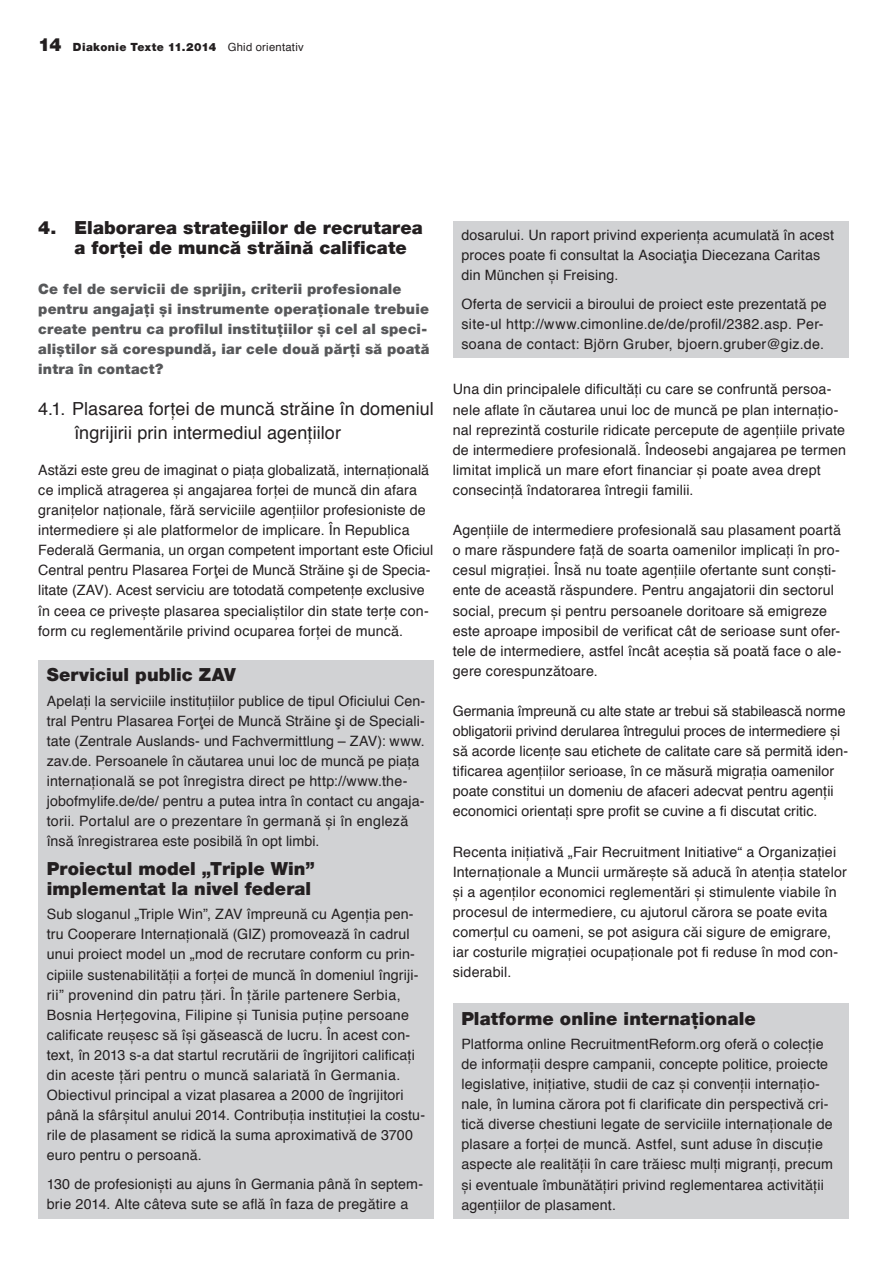
<style>
.page{position:relative;width:893px;height:1263px;background:#fff}
.page>*{position:absolute;margin:0;border:0;box-sizing:border-box;transform-origin:0 0}
.t1{font:900 18px/20.1px "Helvetica Neue LT Com";letter-spacing:.005em;color:#231f20}
.t2{font:18px/24px "Helvetica";letter-spacing:.005em;color:#231f20}
.t3{font:14.25px/20.1px "Helvetica";letter-spacing:.01em;color:#231f20}
.t4{font:900 14.25px/20.1px "Helvetica Neue LT Com";letter-spacing:.015em;color:#57585a}
.t5{font:900 11.25px "Helvetica Neue LT Com";letter-spacing:.03em;color:#231f20}
.s1{font-size:18px}
.s2{font-family:"Helvetica";font-weight:400}
</style>
<div class="page">
<div style="left:38px;top:660px;width:396px;height:558px;background:#d1d2d4"></div>
<div style="left:453px;top:221px;width:395px;height:137px;background:#d1d2d4"></div>
<div style="left:453px;top:1003px;width:395px;height:216px;background:#d1d2d4"></div>
<p class="t5" style="left:38px;top:40px;width:267px"><span class="s1">14</span> Diakonie Texte 11.2014 <span class="s2">Ghid orientativ</span></p>
<p class="t1" style="left:74px;top:217px;width:350px;text-indent:-36px">4. Elaborarea strategiilor de recrutarea a forței de muncă străină calificate</p>
<p class="t4" style="left:38px;top:279px;width:393px">Ce fel de servicii de sprijin, criterii profesionale pentru angajați și instrumente operaționale trebuie create pentru ca profilul instituțiilor și cel al speci&shy;aliștilor să corespundă, iar cele două părți să poată intra în contact?</p>
<p class="t2" style="left:74px;top:397px;width:361px;text-indent:-36px">4.1. Plasarea forței de muncă străine în domeniul îngrijirii prin intermediul agențiilor</p>
<p class="t3" style="left:38px;top:460px;width:396px">Astăzi este greu de imaginat o piața globalizată, internațională ce implică atragerea și angajarea forței de muncă din afara granițelor naționale, fără serviciile agențiilor profesioniste de intermediere și ale platformelor de implicare. În Republica Federală Germania, un organ competent important este Oficiul Central pentru Plasarea Forţei de Muncă Străine şi de Specia&shy;litate (ZAV). Acest serviciu are totodată competențe exclusive în ceea ce privește plasarea specialiștilor din state terțe con&shy;form cu reglementările privind ocuparea forței de muncă.</p>
<p class="t1" style="left:47px;top:665px;width:191px">Serviciul public ZAV</p>
<p class="t3" style="left:47px;top:691px;width:380px">Apelați la serviciile instituțiilor publice de tipul Oficiului Cen&shy;tral Pentru Plasarea Forţei de Muncă Străine şi de Speciali&shy;tate (Zentrale Auslands- und Fachvermittlung – ZAV): www. zav.de. Persoanele în căutarea unui loc de muncă pe piața internațională se pot înregistra direct pe http://www.the&shy;jobofmylife.de/de/ pentru a putea intra în contact cu angaja&shy;torii. Portalul are o prezentare în germană și în engleză însă înregistrarea este posibilă în opt limbi.</p>
<p class="t1" style="left:47px;top:858px;width:270px">Proiectul model „Triple Win” implementat la nivel federal</p>
<p class="t3" style="left:47px;top:905px;width:380px">Sub sloganul „Triple Win”, ZAV împreună cu Agenția pen&shy;tru Cooperare Internațională (GIZ) promovează în cadrul unui proiect model un „mod de recrutare conform cu prin&shy;cipiile sustenabilității a forței de muncă în domeniul îngriji&shy;rii” provenind din patru țări. În țările partenere Serbia, Bosnia Herțegovina, Filipine și Tunisia puține persoane calificate reușesc să își găsească de lucru. În acest con&shy;text, în 2013 s-a dat startul recrutării de îngrijitori calificați din aceste țări pentru o muncă salariată în Germania.<br>Obiectivul principal a vizat plasarea a 2000 de îngrijitori până la sfârșitul anului 2014. Contribuția instituției la costu&shy;rile de plasament se ridică la suma aproximativă de 3700 euro pentru o persoană.</p>
<p class="t3" style="left:47px;top:1174px;width:378px">130 de profesioniști au ajuns în Germania până în septem&shy;brie 2014. Alte câteva sute se află în faza de pregătire a</p>
<p class="t3" style="left:461px;top:226px;width:374px">dosarului. Un raport privind experiența acumulată în acest proces poate fi consultat la Asociaţia Diecezana Caritas din München și Freising.</p>
<p class="t3" style="left:461px;top:294px;width:367px">Oferta de servicii a biroului de proiect este prezentată pe site-ul http://www.cimonline.de/de/profil/2382.asp. Per&shy;soana de contact: Björn Gruber, bjoern.gruber@giz.de.</p>
<p class="t3" style="left:453px;top:380px;width:395px">Una din principalele dificultăți cu care se confruntă persoa&shy;nele aflate în căutarea unui loc de muncă pe plan internațio&shy;nal reprezintă costurile ridicate percepute de agențiile private de intermediere profesională. Îndeosebi angajarea pe termen limitat implică un mare efort financiar și poate avea drept consecință îndatorarea întregii familii.</p>
<p class="t3" style="left:453px;top:520px;width:390px">Agențiile de intermediere profesională sau plasament poartă o mare răspundere față de soarta oamenilor implicați în pro&shy;cesul migrației. Însă nu toate agențiile ofertante sunt conști&shy;ente de această răspundere. Pentru angajatorii din sectorul social, precum și pentru persoanele doritoare să emigreze este aproape imposibil de verificat cât de serioase sunt ofer&shy;tele de intermediere, astfel încât aceștia să poată face o ale&shy;gere corespunzătoare.</p>
<p class="t3" style="left:453px;top:701px;width:397px">Germania împreună cu alte state ar trebui să stabilească norme obligatorii privind derularea întregului proces de intermediere și să acorde licențe sau etichete de calitate care să permită iden&shy;tificarea agențiilor serioase, în ce măsură migrația oamenilor poate constitui un domeniu de afaceri adecvat pentru agenții economici orientați spre profit se cuvine a fi discutat critic.</p>
<p class="t3" style="left:453px;top:842px;width:395px">Recenta inițiativă „Fair Recruitment Initiative“ a Organizației Internaționale a Muncii urmărește să aducă în atenția statelor și a agenților economici reglementări și stimulente viabile în procesul de intermediere, cu ajutorul cărora se poate evita comerțul cu oameni, se pot asigura căi sigure de emigrare, iar costurile migrației ocupaționale pot fi reduse în mod con&shy;siderabil.</p>
<p class="t1" style="left:461px;top:1008px;width:296px">Platforme online internaționale</p>
<p class="t3" style="left:461px;top:1034px;width:373px">Platforma online RecruitmentReform.org oferă o colecție de informații despre campanii, concepte politice, proiecte legislative, inițiative, studii de caz și convenții internațio&shy;nale, în lumina cărora pot fi clarificate din perspectivă cri&shy;tică diverse chestiuni legate de serviciile internaționale de plasare a forței de muncă. Astfel, sunt aduse în discuție aspecte ale realității în care trăiesc mulți migranți, precum și eventuale îmbunătățiri privind reglementarea activității agențiilor de plasament.</p>
</div>
